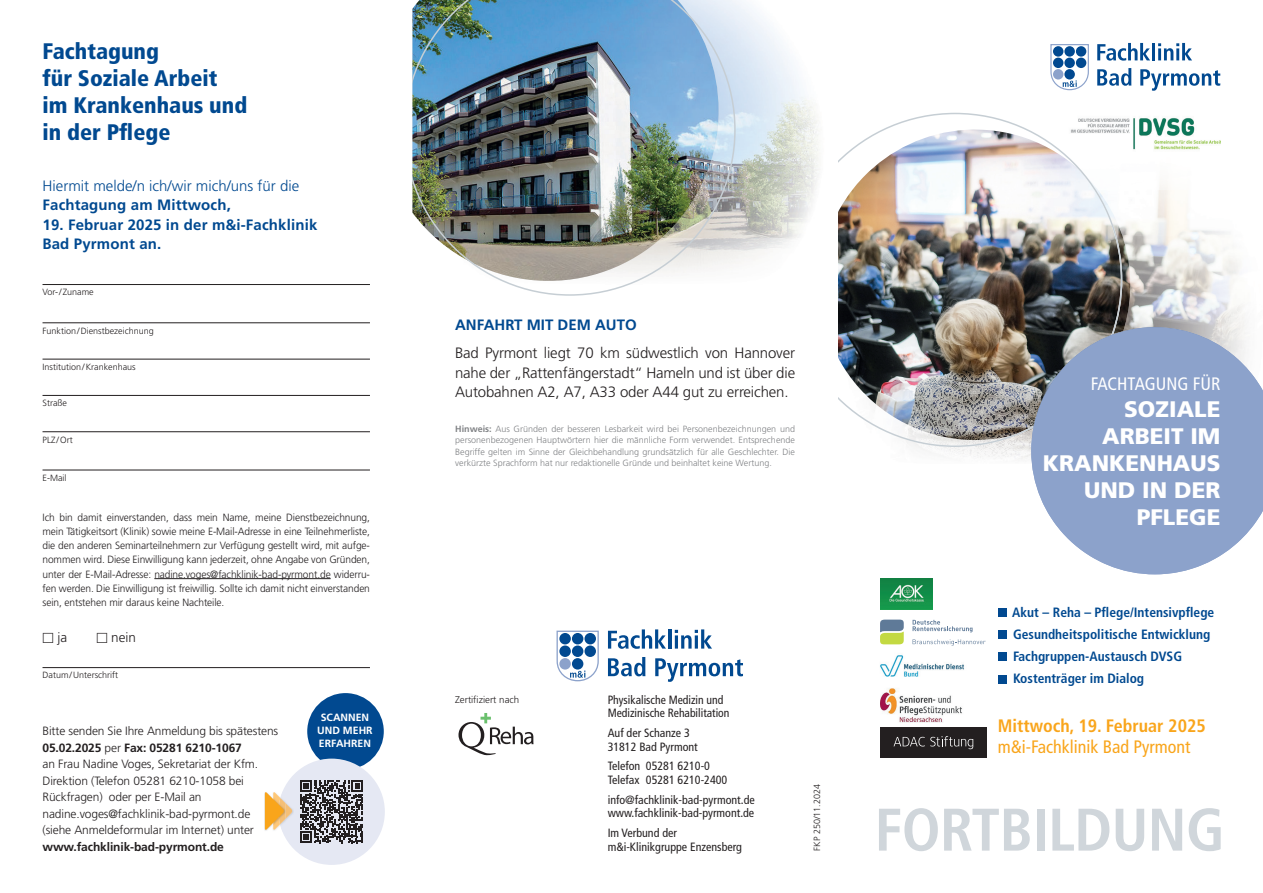
<style>
.page{position:relative;width:1263px;height:893px;background:#fff}
.page>*{position:absolute;margin:0;border:0;box-sizing:border-box;transform-origin:0 0}
.t1{font:700 condensed 60px "Frutiger LT Pro";letter-spacing:-.01em;color:#d0d6db}
.t2{font:900 condensed 22.5px/27px "Frutiger LT Pro";color:#014990}
.t3{font:900 22.5px/27px "Frutiger LT Pro";color:#fff;text-align:right}
.t4{font:condensed 18px "Frutiger LT Pro";color:#f9a51b}
.t5{font:700 condensed 18px "Frutiger LT Pro";color:#f9a51b}
.t6{font:condensed 18px "Frutiger LT Pro";color:#fff}
.t7{font:300 15px/19.5px "Frutiger LT Pro";letter-spacing:-.01em;color:#231f20;text-align:justify}
.t8{font:700 15px/19.5px "Frutiger LT Pro";letter-spacing:.01em;color:#014990}
.t9{font:300 15px "Frutiger LT Pro";color:#014990}
.t10{font:700 condensed 13.5px/22.2px "Frutiger LT Pro";color:#014990}
.t11{font:300 13.5px "Frutiger LT Pro";color:#231f20}
.t12{font:300 12px/16.5px "Frutiger LT Pro";letter-spacing:-.01em;color:#231f20}
.t13{font:condensed 12px/13.5px "Frutiger LT Pro";color:#231f20}
.t14{font:700 12px "Frutiger LT Pro";letter-spacing:-.01em;color:#231f20}
.t15{font:300 10.5px/14.2px "Frutiger LT Pro";letter-spacing:-.01em;color:#231f20;text-align:justify}
.t16{font:700 10.5px/12.8px "Frutiger LT Pro";color:#fff;text-align:center}
.t17{font:300 9.75px "Frutiger LT Pro";color:#231f20}
.t18{font:300 9px/11.2px "Frutiger LT Pro";color:#808285;text-align:justify}
.t19{font:300 9px "Frutiger LT Pro";color:#231f20}
.s1{font-weight:700}
</style>
<div class="page">
<div style="left:307px;top:693px;width:77px;height:77px;background:#014990;border-radius:50%"></div>
<svg style="left:1050px;top:44px;width:39px;height:47px"></svg>
<div style="left:1053px;top:46px;width:10px;height:11px;background:#014990;border-radius:50%"></div>
<div style="left:1064px;top:46px;width:11px;height:11px;background:#014990;border-radius:50%"></div>
<div style="left:1076px;top:46px;width:10px;height:11px;background:#014990;border-radius:50%"></div>
<div style="left:1053px;top:58px;width:10px;height:10px;background:#014990;border-radius:50%"></div>
<div style="left:1053px;top:69px;width:10px;height:11px;background:#8ca2cb;border-radius:50%"></div>
<div style="left:1064px;top:58px;width:11px;height:10px;background:#014990;border-radius:50%"></div>
<div style="left:1076px;top:58px;width:10px;height:10px;background:#014990;border-radius:50%"></div>
<div style="left:1064px;top:69px;width:11px;height:11px;background:#014990;border-radius:50%"></div>
<svg style="left:1097px;top:43px;width:53px;height:18px"></svg>
<hr style="left:1152px;top:43px;width:3px;height:17px;background:#014990">
<svg style="left:1158px;top:43px;width:34px;height:17px"></svg>
<svg style="left:1097px;top:68px;width:34px;height:18px"></svg>
<svg style="left:1140px;top:69px;width:80px;height:22px"></svg>
<div style="left:998px;top:608px;width:8px;height:9px;background:#014990"></div>
<div style="left:998px;top:630px;width:8px;height:9px;background:#014990"></div>
<div style="left:998px;top:653px;width:8px;height:8px;background:#014990"></div>
<div style="left:998px;top:675px;width:8px;height:8px;background:#014990"></div>
<svg style="left:880px;top:620px;width:24px;height:24px"></svg>
<svg style="left:912px;top:620px;width:60px;height:12px"></svg>
<svg style="left:912px;top:639px;width:74px;height:7px"></svg>
<img style="left:880px;top:655px;width:84px;height:22px">
<img style="left:880px;top:578px;width:52px;height:32px">
<img style="left:880px;top:688px;width:82px;height:35px">
<hr style="left:43px;top:284px;width:327px;height:1px;background:#231f20">
<hr style="left:43px;top:323px;width:327px;height:1px;background:#231f20">
<hr style="left:43px;top:359px;width:327px;height:1px;background:#231f20">
<hr style="left:43px;top:395px;width:327px;height:1px;background:#231f20">
<hr style="left:43px;top:431px;width:327px;height:1px;background:#231f20">
<hr style="left:43px;top:470px;width:327px;height:1px;background:#231f20">
<hr style="left:154px;top:578px;width:177px;height:1px;background:#231f20">
<hr style="left:43px;top:667px;width:327px;height:1px;background:#231f20">
<img style="left:1122px;top:190px;width:105px;height:45px">
<img style="left:1122px;top:235px;width:123px;height:92px">
<img style="left:916px;top:447px;width:28px;height:6px">
<img style="left:944px;top:447px;width:87px;height:12px">
<img style="left:838px;top:113px;width:284px;height:334px">
<svg style="left:1031px;top:327px;width:232px;height:247px;background:#97a9ca"></svg>
<img style="left:1067px;top:114px;width:153px;height:39px">
<div style="left:880px;top:728px;width:106px;height:29px;background:#231f20"></div>
<svg style="left:893px;top:736px;width:80px;height:13px"></svg>
<div style="left:279px;top:759px;width:106px;height:106px;background:#e5e8f3;border-radius:50%"></div>
<svg style="left:300px;top:780px;width:63px;height:63px"></svg>
<img style="left:264px;top:793px;width:29px;height:37px">
<svg style="left:265px;top:792px;width:27px;height:40px"></svg>
<img style="left:736px;top:0;width:82px;height:245px">
<img style="left:838px;top:123px;width:1px;height:38px">
<img style="left:783px;top:140px;width:36px;height:98px">
<svg style="left:736px;top:238px;width:47px;height:26px"></svg>
<img style="left:412px;top:0;width:324px;height:296px">
<svg style="left:458px;top:713px;width:75px;height:42px"></svg>
<svg style="left:556px;top:630px;width:43px;height:52px"></svg>
<div style="left:559px;top:633px;width:12px;height:11px;background:#014990;border-radius:50%"></div>
<div style="left:572px;top:633px;width:11px;height:11px;background:#014990;border-radius:50%"></div>
<div style="left:584px;top:633px;width:12px;height:11px;background:#014990;border-radius:50%"></div>
<div style="left:559px;top:645px;width:12px;height:12px;background:#014990;border-radius:50%"></div>
<div style="left:559px;top:658px;width:12px;height:12px;background:#8ca2cb;border-radius:50%"></div>
<div style="left:572px;top:645px;width:11px;height:12px;background:#014990;border-radius:50%"></div>
<div style="left:584px;top:645px;width:12px;height:12px;background:#014990;border-radius:50%"></div>
<div style="left:572px;top:658px;width:11px;height:12px;background:#014990;border-radius:50%"></div>
<svg style="left:608px;top:629px;width:58px;height:20px"></svg>
<hr style="left:668px;top:629px;width:3px;height:20px;background:#014990">
<svg style="left:675px;top:629px;width:37px;height:20px"></svg>
<svg style="left:608px;top:657px;width:37px;height:19px"></svg>
<svg style="left:655px;top:658px;width:88px;height:24px"></svg>
<h2 class="t2" style="left:43px;top:38px;width:206px">Fachtagung<br>für Soziale Arbeit im Krankenhaus und in der Pflege</h2>
<h3 class="t9" style="left:43px;top:177px;width:258px">Hiermit melde/n ich/wir mich/uns für die</h3>
<h3 class="t8" style="left:43px;top:195px;width:190px">Fachtagung am Mittwoch,</h3>
<h3 class="t8" style="left:43px;top:215px;width:276px">19. Februar 2025 in der m&amp;i-Fachklinik<br>Bad Pyrmont an.</h3>
<p class="t19" style="left:43px;top:287px;width:53px">Vor- / Zuname</p>
<p class="t19" style="left:43px;top:325px;width:113px">Funktion / Dienstbezeichnung</p>
<p class="t19" style="left:43px;top:362px;width:95px">Institution / Krankenhaus</p>
<p class="t19" style="left:43px;top:398px;width:26px">Straße</p>
<p class="t19" style="left:43px;top:434px;width:32px">PLZ / Ort</p>
<p class="t19" style="left:43px;top:472px;width:25px">E-Mail</p>
<p class="t15" style="left:43px;top:510px;width:329px">Ich bin damit einverstanden, dass mein Name, meine Dienstbezeichnung, mein Tätigkeitsort (Klinik) sowie meine E-Mail-Adresse in eine Teilnehmerliste, die den anderen Seminarteilnehmern zur Verfügung gestellt wird, mit aufge&shy;nommen wird. Diese Einwilligung kann jederzeit, ohne Angabe von Gründen, unter der E-Mail-Adresse: nadine.voges@fachklinik-bad-pyrmont.de widerru&shy;fen werden. Die Einwilligung ist freiwillig. Sollte ich damit nicht einverstanden sein, entstehen mir daraus keine Nachteile.</p>
<p class="t11" style="left:58px;top:630px;width:11px">ja</p>
<p class="t11" style="left:111px;top:630px;width:26px">nein</p>
<p class="t19" style="left:43px;top:670px;width:77px">Datum / Unterschrift</p>
<p class="t12" style="left:43px;top:723px;width:237px">Bitte senden Sie Ihre Anmeldung bis spätestens <span class="s1">05.02.2025</span> per <span class="s1">Fax: 05281 6210-1067<br></span>an Frau Nadine Voges, Sekretariat der Kfm.<br>Direktion (Telefon 05281 6210-1058 bei Rückfragen) oder per E-Mail an nadine.voges@fachklinik-bad-pyrmont.de (siehe Anmeldeformular im Internet) unter</p>
<p class="t14" style="left:43px;top:839px;width:183px">www.fachklinik-bad-pyrmont.de</p>
<p class="t16" style="left:317px;top:711px;width:57px">SCANNEN<br>UND MEHR<br>ERFAHREN</p>
<h3 class="t8" style="left:455px;top:315px;width:183px">ANFAHRT MIT DEM AUTO</h3>
<h3 class="t7" style="left:455px;top:344px;width:342px">Bad Pyrmont liegt 70 km südwestlich von Hannover nahe der „Rattenfängerstadt“ Hameln und ist über die Autobahnen A2, A7, A33 oder A44 gut zu erreichen.</h3>
<p class="t18" style="left:455px;top:423px;width:341px"><span class="s1">Hinweis:</span> Aus Gründen der besseren Lesbarkeit wird bei Personenbezeichnungen und personenbezogenen Hauptwörtern hier die männliche Form verwendet. Entsprechende Begriffe gelten im Sinne der Gleichbehandlung grundsätzlich für alle Geschlechter. Die verkürzte Sprachform hat nur redaktionelle Gründe und beinhaltet keine Wertung.</p>
<p class="t17" style="left:455px;top:694px;width:66px">Zertifiziert nach</p>
<p class="t13" style="left:608px;top:693px;width:123px">Physikalische Medizin und<br>Medizinische Rehabilitation</p>
<p class="t13" style="left:608px;top:726px;width:92px">Auf der Schanze 3<br>31812 Bad Pyrmont</p>
<p class="t13" style="left:608px;top:760px;width:121px">Telefon 05281 6210-0<br>Telefax 05281 6210-2400</p>
<p class="t13" style="left:608px;top:793px;width:149px">info@fachklinik-bad-pyrmont.de www.fachklinik-bad-pyrmont.de</p>
<p class="t13" style="left:608px;top:826px;width:136px">Im Verbund der m&amp;i-Klinikgruppe Enzensberg</p>
<p class="t19" style="left:812px;top:851px;width:68px;rotate:-90deg">FKP 250/11.2024</p>
<h3 class="t6" style="left:1091px;top:373px;width:131px">FACHTAGUNG FÜR</h3>
<h2 class="t3" style="left:1043px;top:395px;width:179px">SOZIALE<br>ARBEIT IM<br>KRANKENHAUS<br>UND IN DER<br>PFLEGE</h2>
<p class="t10" style="left:1012px;top:601px;width:204px">Akut – Reha – Pflege/Intensivpflege<br>Gesundheitspolitische Entwicklung<br>Fachgruppen-Austausch DVSG<br>Kostenträger im Dialog</p>
<h3 class="t5" style="left:998px;top:715px;width:209px">Mittwoch, 19. Februar 2025</h3>
<h3 class="t4" style="left:998px;top:736px;width:194px">m&amp;i-Fachklinik Bad Pyrmont</h3>
<h1 class="t1" style="left:874px;top:794px;width:352px">FORTBILDUNG</h1>
</div>
